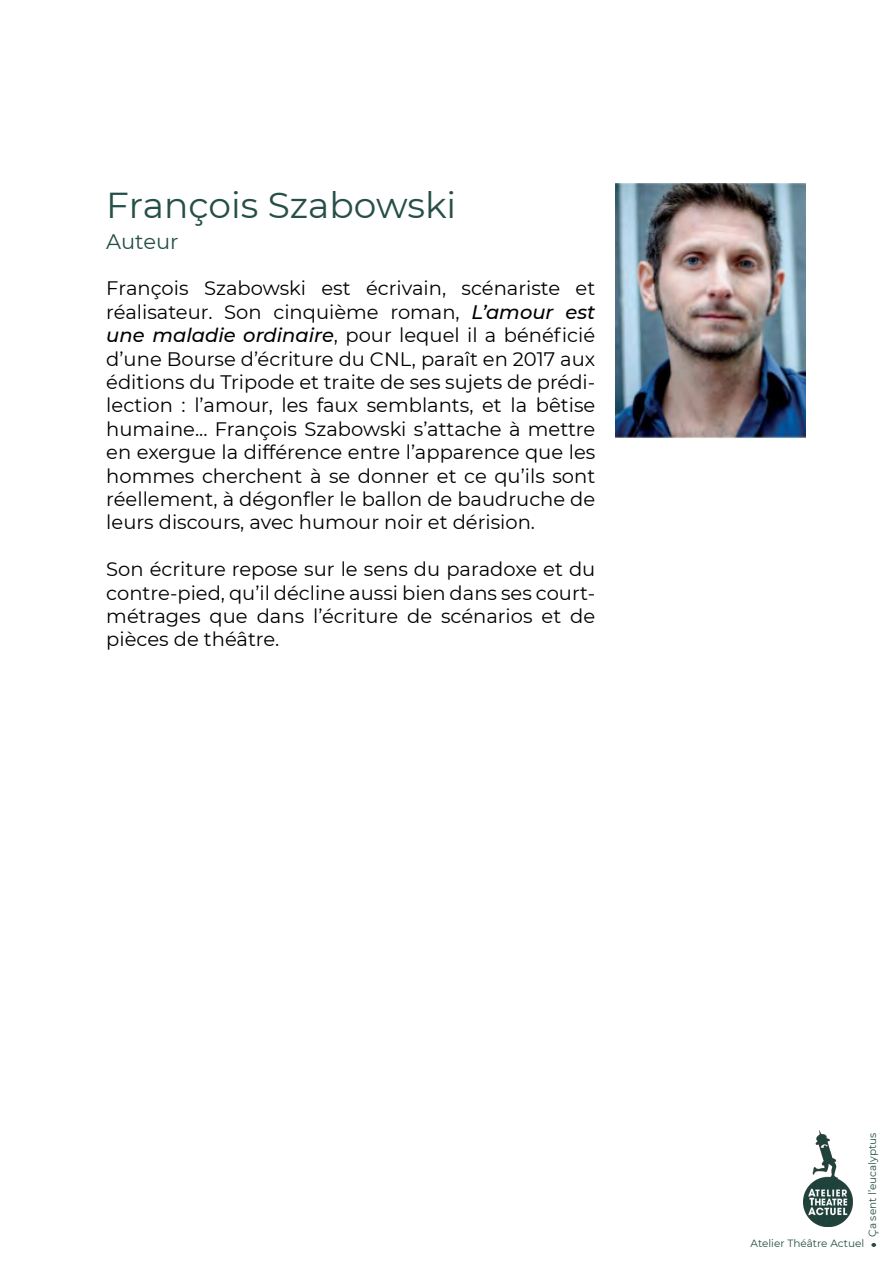
<style>
.page{position:relative;width:893px;height:1263px;background:#fff}
.page>*{position:absolute;margin:0;border:0;box-sizing:border-box;transform-origin:0 0}
.t1{font:36px "Montserrat";color:#264f47}
.t2{font:21px "Montserrat";color:#264f47}
.t3{font:19.5px/23.4px "Montserrat";color:#000;text-align:justify}
.t4{font:10.5px "Montserrat";color:#264f47}
.s1{font-weight:500;font-style:italic}
</style>
<div class="page">
<svg style="left:871px;top:1243px;width:5px;height:4px"></svg>
<img style="left:803px;top:1131px;width:50px;height:95px">
<img style="left:615px;top:183px;width:191px;height:256px">
<h1 class="t1" style="left:106px;top:180px;width:351px">François Szabowski</h1>
<p class="t2" style="left:106px;top:227px;width:74px">Auteur</p>
<p class="t3" style="left:106px;top:276px;width:490px">François Szabowski est écrivain, scénariste et réalisateur. Son cinquième roman, <span class="s1">L’amour est une maladie ordinaire</span>, pour lequel il a bénéficié d’une Bourse d’écriture du CNL, paraît en 2017 aux éditions du Tripode et traite de ses sujets de prédi&shy;lection : l’amour, les faux semblants, et la bêtise humaine... François Szabowski s’attache à mettre en exergue la différence entre l’apparence que les hommes cherchent à se donner et ce qu’ils sont réellement, à dégonfler le ballon de baudruche de leurs discours, avec humour noir et dérision.</p>
<p class="t3" style="left:106px;top:557px;width:491px">Son écriture repose sur le sens du paradoxe et du contre-pied, qu’il décline aussi bien dans ses court&shy;métrages que dans l’écriture de scénarios et de pièces de théâtre.</p>
<p class="t4" style="left:865px;top:1237px;width:106px;rotate:-90deg">Ça sent l’eucalyptus</p>
<p class="t4" style="left:750px;top:1236px;width:115px">Atelier Théâtre Actuel</p>
</div>
